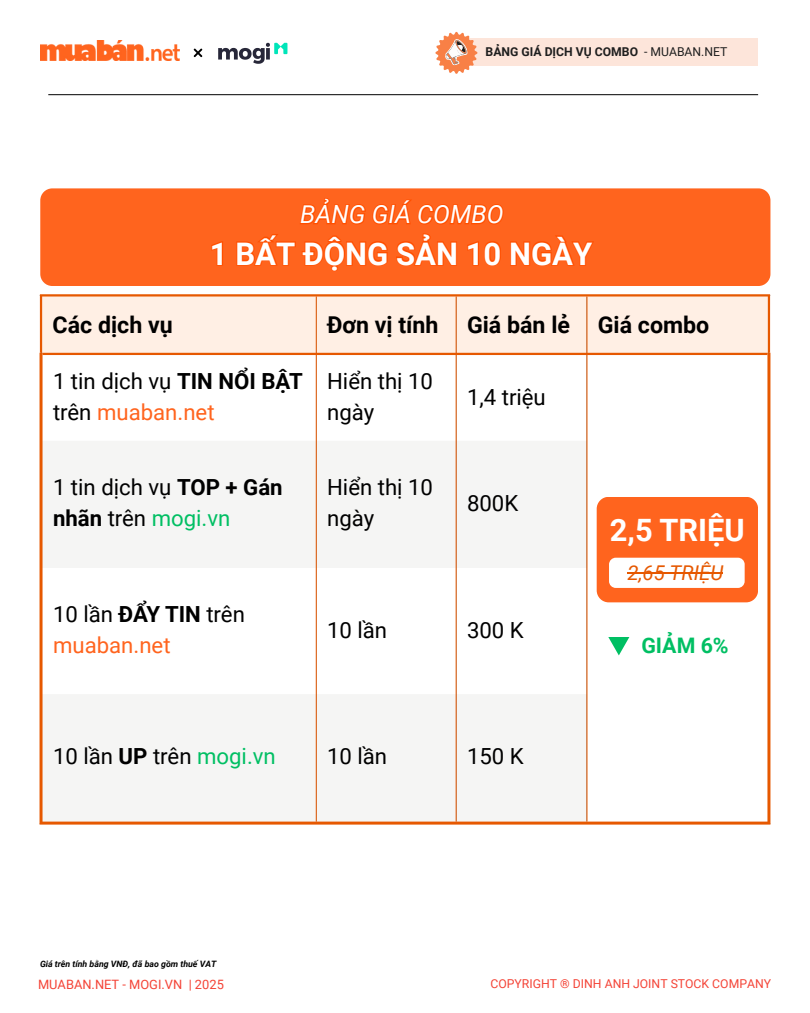
<style>
.page{position:relative;width:810px;height:1013px;background:#fff}
.page>*{position:absolute;margin:0;border:0;box-sizing:border-box;transform-origin:0 0}
.t1{font:700 31.1px "Roboto";color:#fff}
.t2{font:700 30.8px "Roboto";color:#fff}
.t3{font:italic 25.1px "Roboto";color:#fff}
.t4{font:700 23.2px "Roboto";color:#000}
.t5{font:22.2px/30.8px "Roboto";color:#000}
.t6{font:22.2px/30.8px "Roboto";color:#ff641e}
.t7{font:700 21.4px "Roboto";color:#00bf63}
.t8{font:italic 20.3px "Roboto";color:#e65800}
.t9{font:12.9px "Roboto";color:#f44336}
.t10{font:12.2px "Roboto";color:#f44336}
.t11{font:700 12.2px "Roboto";color:#1e1e1e}
.t12{font:italic 700 8.8px "Roboto";color:#000}
.s1{font-weight:400}
.s2{font-weight:700}
.s3{color:#ff641e}
.s4{color:#00bf63}
.s5{color:#000}
.s6{font-weight:700;color:#000}
</style>
<div class="page">
<div style="left:459px;top:38px;width:299px;height:28px;background:#fde5da"></div>
<svg style="left:435px;top:32px;width:42px;height:42px"></svg>
<hr style="left:48px;top:94px;width:710px;height:1px;background:#000">
<div style="left:40px;top:188px;width:730px;height:98px;background:#ff641e;border-radius:12px"></div>
<div style="left:42px;top:296px;width:726px;height:57px;background:#ffefe4"></div>
<svg style="left:43px;top:441px;width:544px;height:380px;fill:#f5f5f4"></svg>
<hr style="left:316px;top:296px;width:1px;height:525px;background:#e65800">
<hr style="left:456px;top:296px;width:1px;height:525px;background:#e65800">
<hr style="left:587px;top:296px;width:1px;height:525px;background:#e65800">
<hr style="left:40px;top:296px;width:2px;height:57px;background:#e65800">
<hr style="left:768px;top:296px;width:2px;height:57px;background:#e65800">
<hr style="left:40px;top:294px;width:730px;height:2px;background:#e65800">
<hr style="left:43px;top:353px;width:724px;height:2px;background:#e65800">
<hr style="left:40px;top:353px;width:3px;height:468px;background:#e65800">
<hr style="left:767px;top:353px;width:3px;height:468px;background:#e65800">
<hr style="left:40px;top:821px;width:730px;height:3px;background:#e65800">
<img style="left:40px;top:41px;width:140px;height:19px">
<svg style="left:218px;top:43px;width:69px;height:21px"></svg>
<svg style="left:193px;top:48px;width:10px;height:10px"></svg>
<div style="left:597px;top:497px;width:161px;height:105px;background:#ff641e;border-radius:12px"></div>
<div style="left:609px;top:557px;width:136px;height:31px;background:#fff;border-radius:7px"></div>
<hr style="left:627px;top:572px;width:96px;height:2px;background:#e65800">
<svg style="left:298px;top:94px;width:207px;height:236px"></svg>
<svg style="left:211px;top:241px;width:12px;height:25px"></svg>
<svg style="left:236px;top:232px;width:358px;height:41px"></svg>
<svg style="left:608px;top:637px;width:22px;height:18px"></svg>
<p class="t11" style="left:486px;top:45px;width:243px">BẢNG GIÁ DỊCH VỤ COMBO <span class="s1">- MUABAN.NET</span></p>
<p class="t3" style="left:300px;top:200px;width:205px">BẢNG GIÁ COMBO</p>
<p class="t1" style="left:210px;top:236px;width:384px">1 BẤT ĐỘNG SẢN 10 NGÀY</p>
<p class="t4" style="left:53px;top:311px;width:122px">Các dịch vụ</p>
<p class="t4" style="left:327px;top:311px;width:113px">Đơn vị tính</p>
<p class="t4" style="left:467px;top:311px;width:105px">Giá bán lẻ</p>
<p class="t4" style="left:598px;top:311px;width:113px">Giá combo</p>
<p class="t5" style="left:53px;top:366px;width:251px">1 tin dịch vụ <span class="s2">TIN NỔI BẬT </span>trên <span class="s3">muaban.net</span></p>
<p class="t5" style="left:327px;top:366px;width:107px">Hiển thị 10 ngày</p>
<p class="t5" style="left:467px;top:381px;width:80px">1,4 triệu</p>
<p class="t5" style="left:53px;top:472px;width:231px">1 tin dịch vụ <span class="s2">TOP + Gán nhãn</span> trên <span class="s4">mogi.vn</span></p>
<h2 class="t5" style="left:327px;top:472px;width:107px">Hiển thị 10 ngày</h2>
<p class="t5" style="left:467px;top:488px;width:53px">800K</p>
<p class="t6" style="left:53px;top:599px;width:193px"><span class="s5">10 lần</span> <span class="s6">ĐẨY TIN</span> <span class="s5">trên </span>muaban.net</p>
<p class="t5" style="left:327px;top:614px;width:62px">10 lần</p>
<p class="t5" style="left:467px;top:614px;width:58px">300 K</p>
<p class="t5" style="left:53px;top:741px;width:224px">10 lần <span class="s2">UP</span> trên <span class="s4">mogi.vn</span></p>
<p class="t5" style="left:327px;top:741px;width:62px">10 lần</p>
<p class="t5" style="left:467px;top:741px;width:58px">150 K</p>
<p class="t2" style="left:610px;top:512px;width:136px">2,5 TRIỆU</p>
<p class="t8" style="left:627px;top:561px;width:97px">2,65 TRIỆU</p>
<p class="t7" style="left:641px;top:632px;width:89px">GIẢM 6%</p>
<p class="t12" style="left:40px;top:958px;width:178px">Giá trên tính bằng VNĐ, đã bao gồm thuế VAT</p>
<p class="t9" style="left:38px;top:977px;width:187px">MUABAN.NET - MOGI.VN | 2025</p>
<p class="t10" style="left:491px;top:976px;width:282px">COPYRIGHT ® DINH ANH JOINT STOCK COMPANY</p>
</div>
